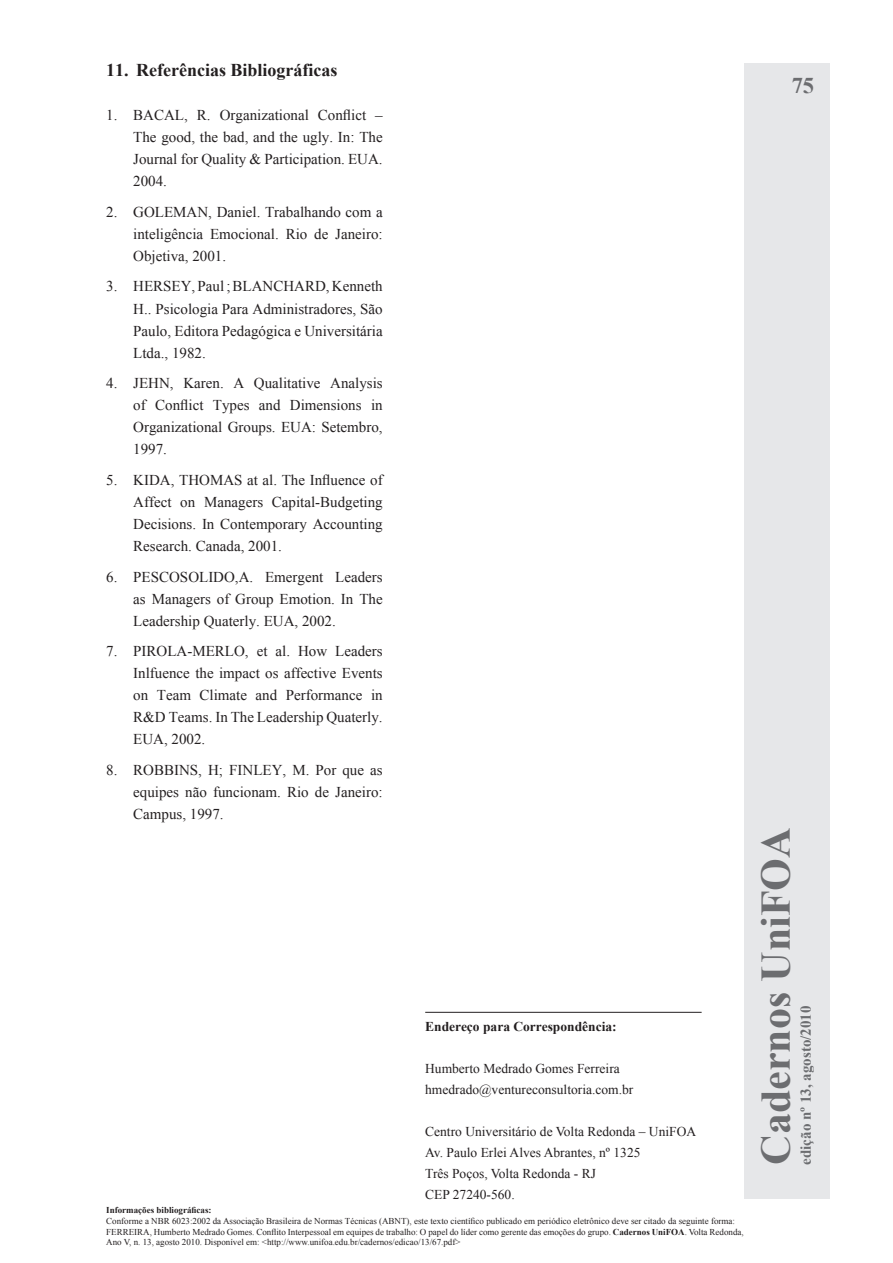
<style>
.page{position:relative;width:893px;height:1263px;background:#fff}
.page>*{position:absolute;margin:0;border:0;box-sizing:border-box;transform-origin:0 0}
.t1{font:700 42px "Times New Roman";color:#6c6d70}
.t2{font:700 22.5px "Times New Roman";color:#6c6d70}
.t3{font:700 18px "Times New Roman";color:#231f20}
.t4{font:15px/22px "Times New Roman";color:#231f20;text-align:justify}
.t5{font:700 15px "Times New Roman";color:#6c6d70}
.t6{font:13.5px/21px "Times New Roman";color:#231f20}
.t7{font:700 13.5px "Times New Roman";color:#231f20}
.t8{font:9px/10.8px "Times New Roman";color:#231f20}
.t9{font:700 9px "Times New Roman";color:#231f20}
.s1{font-weight:700}
</style>
<div class="page">
<div style="left:744px;top:64px;width:85px;height:1135px;background:#e6e7e9"></div>
<hr style="left:425px;top:1012px;width:277px;height:1px;background:#231f20">
<p class="t3" style="left:106px;top:58px;width:233px">11. Referências Bibliográficas</p>
<p class="t4" style="left:133px;top:104px;width:251px;text-indent:-27px">1. BACAL, R. Organizational Conflict – The good, the bad, and the ugly. In: The Journal for Quality &amp; Participation. EUA.<br>2004.</p>
<p class="t4" style="left:133px;top:200px;width:251px;text-indent:-27px">2. GOLEMAN, Daniel. Trabalhando com a inteligência Emocional. Rio de Janeiro:<br>Objetiva, 2001.</p>
<p class="t4" style="left:133px;top:275px;width:251px;text-indent:-27px">3. HERSEY, Paul ; BLANCHARD, Kenneth H.. Psicologia Para Administradores, São Paulo, Editora Pedagógica e Universitária Ltda., 1982.</p>
<p class="t4" style="left:133px;top:372px;width:251px;text-indent:-27px">4. JEHN, Karen. A Qualitative Analysis of Conflict Types and Dimensions in Organizational Groups. EUA: Setembro, 1997.</p>
<p class="t4" style="left:133px;top:469px;width:251px;text-indent:-27px">5. KIDA, THOMAS at al. The Influence of Affect on Managers Capital-Budgeting Decisions. In Contemporary Accounting Research. Canada, 2001.</p>
<p class="t4" style="left:133px;top:565px;width:251px;text-indent:-27px">6. PESCOSOLIDO,A. Emergent Leaders as Managers of Group Emotion. In The Leadership Quaterly. EUA, 2002.</p>
<p class="t4" style="left:133px;top:640px;width:251px;text-indent:-27px">7. PIROLA-MERLO, et al. How Leaders Inlfuence the impact os affective Events on Team Climate and Performance in R&amp;D Teams. In The Leadership Quaterly.<br>EUA, 2002.</p>
<p class="t4" style="left:133px;top:759px;width:251px;text-indent:-27px">8. ROBBINS, H; FINLEY, M. Por que as equipes não funcionam. Rio de Janeiro:<br>Campus, 1997.</p>
<p class="t7" style="left:425px;top:1017px;width:193px">Endereço para Correspondência:</p>
<p class="t6" style="left:425px;top:1058px;width:210px">Humberto Medrado Gomes Ferreira hmedrado@ventureconsultoria.com.br</p>
<p class="t6" style="left:425px;top:1121px;width:272px">Centro Universitário de Volta Redonda – UniFOA<br>Av. Paulo Erlei Alves Abrantes, nº 1325<br>Três Poços, Volta Redonda - RJ<br>CEP 27240-560.</p>
<p class="t9" style="left:106px;top:1204px;width:107px">Informações bibliográficas:</p>
<p class="t8" style="left:106px;top:1215px;width:630px">Conforme a NBR 6023:2002 da Associação Brasileira de Normas Técnicas (ABNT), este texto científico publicado em periódico eletrônico deve ser citado da seguinte forma:<br>Ferreira</p>
<p class="t8" style="left:106px;top:1226px;width:639px;text-indent:44px">, Humberto Medrado Gomes. Conflito Interpessoal em equipes de trabalho: O papel do líder como gerente das emoções do grupo. <span class="s1">Cadernos UniFOA</span>. Volta Redonda,<br>Ano V, n. 13, agosto 2010. Disponível em: &lt;http://www.unifoa.edu.br/cadernos/edicao/13/67.pdf&gt;</p>
<h2 class="t2" style="left:792px;top:70px;width:24px">75</h2>
<h1 class="t1" style="left:747px;top:1165px;width:339px;rotate:-90deg">Cadernos UniFOA</h1>
<p class="t5" style="left:795px;top:1165px;width:161px;rotate:-90deg">edição nº 13, agosto/2010</p>
</div>
